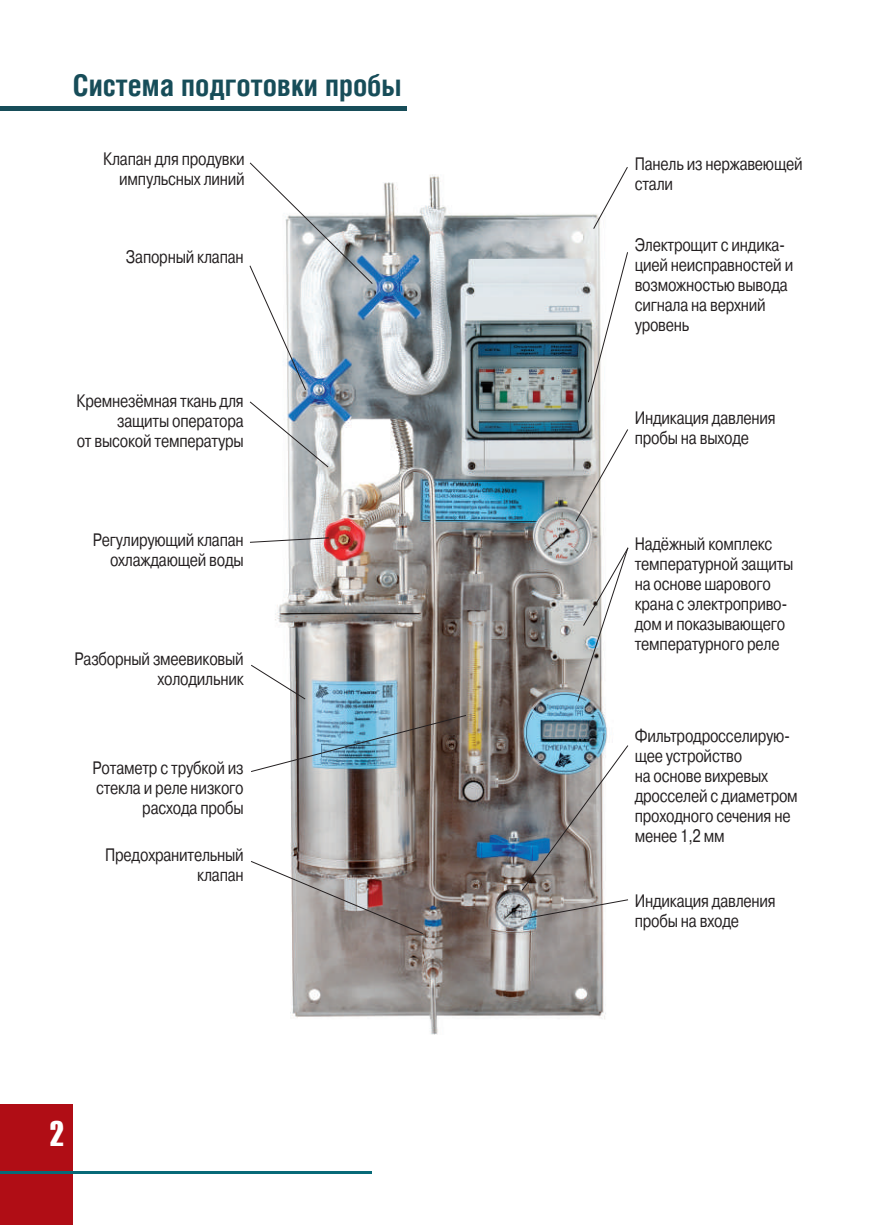
<style>
.page{position:relative;width:879px;height:1225px;background:#fff}
.page>*{position:absolute;margin:0;border:0;box-sizing:border-box;transform-origin:0 0}
.t1{font:36px "Haettenschweiler";color:#fff}
.t2{font:700 30px "Helios Cond";color:#174d59}
.t3{font:18px/20px "Pragmatica C";letter-spacing:-.015em;color:#231f20;text-align:right;scale:.8 1}
</style>
<div class="page">
<div style="left:0;top:1104px;width:72px;height:121px;background:#b00d15"></div>
<hr style="left:0;top:1171px;width:371px;height:2px;background:#076a78">
<hr style="left:0;top:106px;width:406px;height:4px;background:#174d59">
<img style="left:249px;top:174px;width:380px;height:861px">
<svg style="left:593px;top:167px;width:35px;height:62px"></svg>
<svg style="left:588px;top:252px;width:40px;height:151px"></svg>
<svg style="left:575px;top:429px;width:53px;height:93px"></svg>
<img style="left:521px;top:745px;width:107px;height:146px">
<svg style="left:520px;top:899px;width:108px;height:20px"></svg>
<svg style="left:249px;top:162px;width:124px;height:228px"></svg>
<svg style="left:250px;top:401px;width:79px;height:66px"></svg>
<svg style="left:250px;top:537px;width:79px;height:5px"></svg>
<svg style="left:251px;top:664px;width:55px;height:35px"></svg>
<img style="left:251px;top:715px;width:215px;height:57px">
<svg style="left:251px;top:861px;width:172px;height:73px"></svg>
<svg style="left:577px;top:547px;width:51px;height:155px"></svg>
<h2 class="t2" style="left:73px;top:68px;width:330px">Система подготовки пробы</h2>
<p class="t3" style="left:103px;top:148px;width:178px">Клапан для продувки импульсных линий</p>
<p class="t3" style="left:126px;top:247px;width:149px">Запорный клапан</p>
<p class="t3" style="left:77px;top:391px;width:210px">Кремнезёмная ткань для защиты оператора<br>от высокой температуры</p>
<p class="t3" style="left:93px;top:530px;width:190px">Регулирующий клапан охлаждающей воды</p>
<p class="t3" style="left:75px;top:648px;width:213px">Разборный змеевиковый холодильник</p>
<p class="t3" style="left:93px;top:758px;width:190px">Ротаметр с трубкой из стекла и реле низкого расхода пробы</p>
<p class="t3" style="left:105px;top:845px;width:175px">Предохранительный клапан</p>
<h1 class="t1" style="left:50px;top:1109px;width:15px">2</h1>
<p class="t3" style="left:635px;top:154px;width:211px;text-align:left">Панель из нержавеющей стали</p>
<p class="t3" style="left:635px;top:235px;width:200px;text-align:left">Электрощит с индика&shy;цией неисправностей и возможностью вывода сигнала на верхний уровень</p>
<p class="t3" style="left:635px;top:408px;width:178px;text-align:left">Индикация давления пробы на выходе</p>
<p class="t3" style="left:635px;top:534px;width:200px;text-align:left">Надёжный комплекс температурной защиты на основе шарового крана с электроприво&shy;дом и показывающего температурного реле</p>
<p class="t3" style="left:635px;top:725px;width:205px;text-align:left">Фильтродросселирую&shy;щее устройство<br>на основе вихревых дросселей с диаметром проходного сечения не менее 1,2 мм</p>
<p class="t3" style="left:635px;top:891px;width:178px;text-align:left">Индикация давления пробы на входе</p>
</div>
